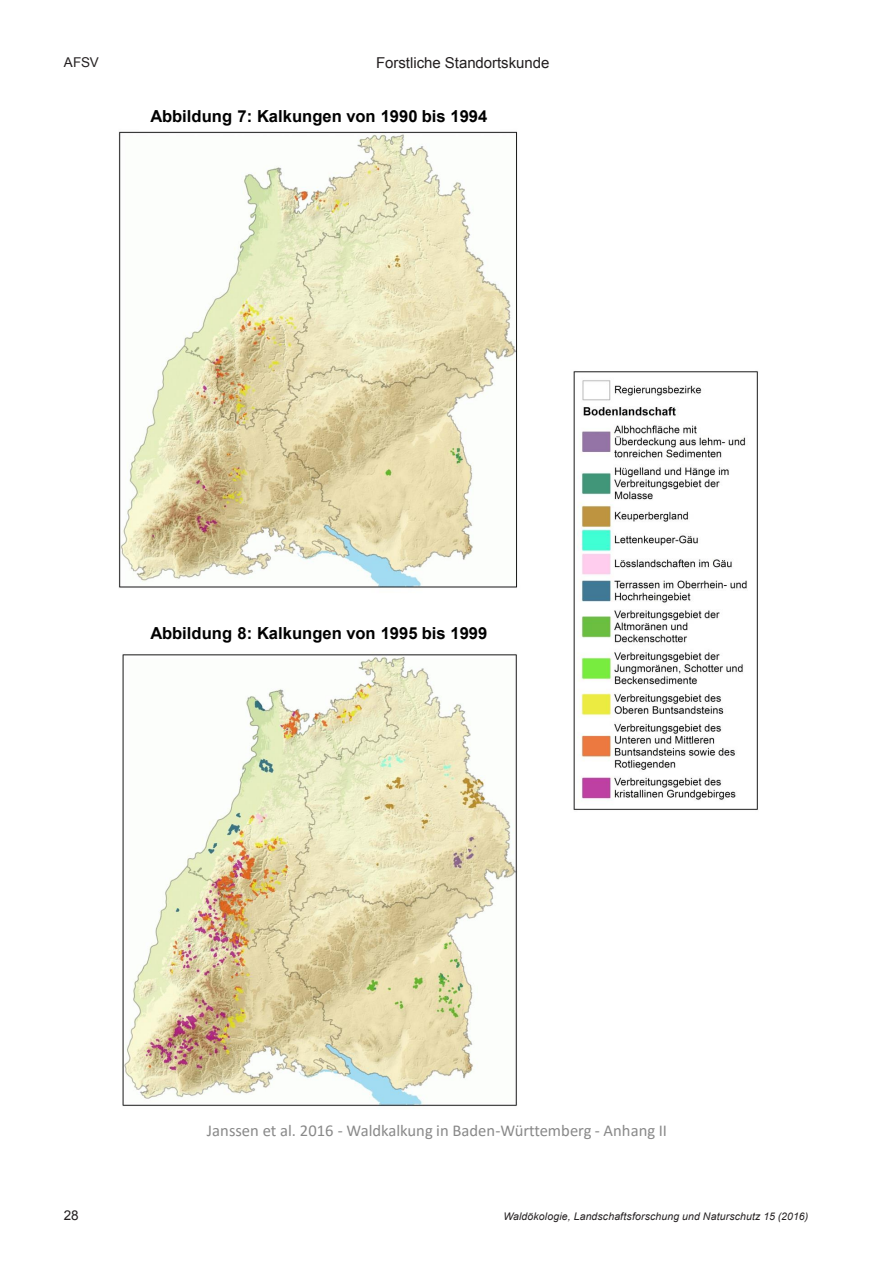
<style>
.page{position:relative;width:893px;height:1263px;background:#fff}
.page>*{position:absolute;margin:0;border:0;box-sizing:border-box;transform-origin:0 0}
.t1{font:700 16.65px "Arial";color:#000}
.t2{font:16.65px "Calibri";color:#898989}
.t3{font:15px "Arial";letter-spacing:-.005em;color:#231f20}
.t4{font:13.5px "Arial";letter-spacing:-.005em;color:#231f20}
.t5{font:italic 10.5px "Arial";letter-spacing:.015em;color:#231f20}
</style>
<div class="page">
<img style="left:118px;top:131px;width:400px;height:457px">
<img style="left:122px;top:654px;width:395px;height:452px">
<img style="left:573px;top:371px;width:185px;height:439px">
<p class="t4" style="left:64px;top:53px;width:37px">AFSV</p>
<p class="t3" style="left:376px;top:53px;width:175px">Forstliche Standortskunde</p>
<p class="t1" style="left:151px;top:105px;width:338px">Abbildung 7: Kalkungen von 1990 bis 1994</p>
<p class="t1" style="left:151px;top:622px;width:338px">Abbildung 8: Kalkungen von 1995 bis 1999</p>
<p class="t2" style="left:207px;top:1119px;width:462px">Janssen et al. 2016 - Waldkalkung in Baden-Württemberg - Anhang II</p>
<p class="t4" style="left:64px;top:1207px;width:17px">28</p>
<p class="t5" style="left:503px;top:1210px;width:306px">Waldökologie, Landschaftsforschung und Naturschutz 15 (2016)</p>
</div>
